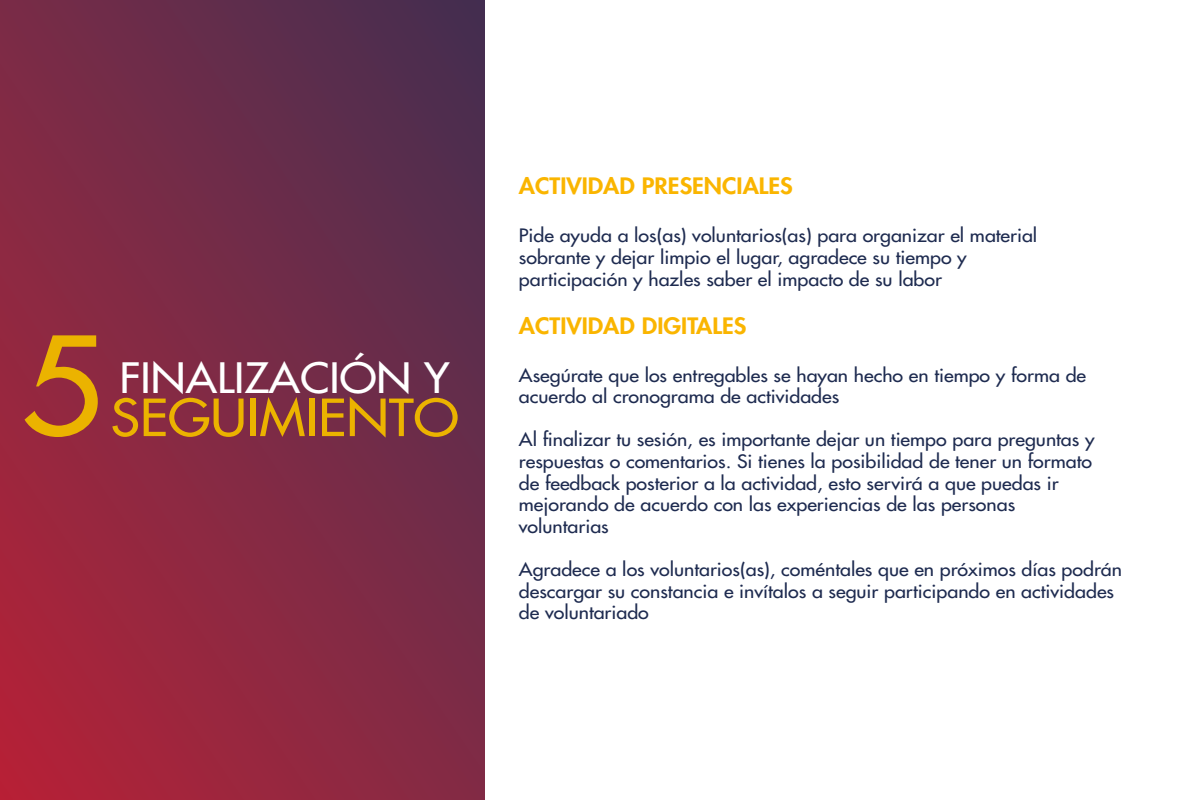
<style>
.page{position:relative;width:1200px;height:800px;background:#fff}
.page>*{position:absolute;margin:0;border:0;box-sizing:border-box;transform-origin:0 0}
.t1{font:500 132px "Futura Std";color:#ebb300;scale:1.09 1}
.t2{font:500 49.8px "Futura Std";color:#ebb300;scale:1.09 1}
.t3{font:500 40.8px "Futura Std";color:#fff;scale:1.09 1}
.t4{font:800 22px "Futura Std";color:#fab500;scale:1.09 1}
.t5{font:500 18px/21.6px "Futura Std";color:#1e2b50;scale:1.09 1}
</style>
<div class="page">
<svg style="left:0;top:0;width:484px;height:800px;background:#7d2a45"></svg>
<h1 class="t1" style="left:20px;top:304px;width:78px">5</h1>
<h3 class="t3" style="left:120px;top:353px;width:304px">FINALIZACIÓN Y</h3>
<h2 class="t2" style="left:111px;top:387px;width:321px">SEGUIMIENTO</h2>
<p class="t4" style="left:519px;top:172px;width:253px">ACTIVIDAD PRESENCIALES</p>
<p class="t5" style="left:519px;top:225px;width:477px">Pide ayuda a los(as) voluntarios(as) para organizar el material sobrante y dejar limpio el lugar, agradece su tiempo y participación y hazles saber el impacto de su labor</p>
<p class="t4" style="left:519px;top:311px;width:210px">ACTIVIDAD DIGITALES</p>
<p class="t5" style="left:519px;top:364px;width:522px">Asegúrate que los entregables se hayan hecho en tiempo y forma de acuerdo al cronograma de actividades</p>
<p class="t5" style="left:519px;top:429px;width:530px">Al finalizar tu sesión, es importante dejar un tiempo para preguntas y respuestas o comentarios. Si tienes la posibilidad de tener un formato de feedback posterior a la actividad, esto servirá a que puedas ir mejorando de acuerdo con las experiencias de las personas voluntarias</p>
<p class="t5" style="left:519px;top:559px;width:555px">Agradece a los voluntarios(as), coméntales que en próximos días podrán descargar su constancia e invítalos a seguir participando en actividades de voluntariado</p>
</div>
